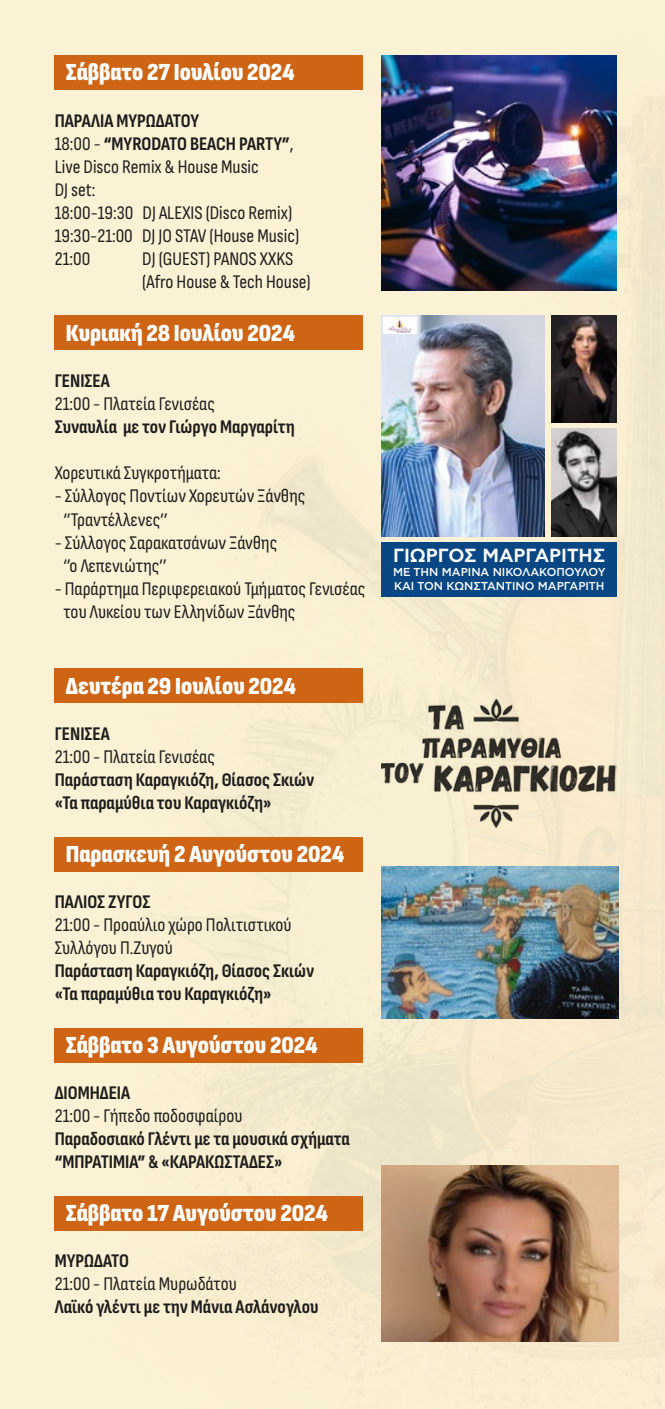
<style>
.page{position:relative;width:665px;height:1409px;background:#fbf1d5}
.page>*{position:absolute;margin:0;border:0;box-sizing:border-box;transform-origin:0 0}
.t1{font:900 24.5px "Attractive Cond";color:#fff}
.t2{font:19.25px/23.1px "Attractive Cond";color:#1d1d1b}
.t3{font:700 19.25px/23.1px "Attractive Cond";color:#1d1d1b}
.t4{font:600 18.9px "CF Asty Pro";color:#fff}
.t5{font:500 11.55px/14px "CF Asty Pro";color:#fff}
.s1{font-weight:700}
</style>
<div class="page">
<img style="left:57px;top:25px;width:608px;height:1384px">
<div style="left:55px;top:56px;width:308px;height:34px;background:#ce6515"></div>
<div style="left:55px;top:315px;width:308px;height:35px;background:#ce6515"></div>
<div style="left:55px;top:668px;width:308px;height:35px;background:#ce6515"></div>
<div style="left:55px;top:837px;width:308px;height:35px;background:#ce6515"></div>
<div style="left:55px;top:1028px;width:308px;height:34px;background:#ce6515"></div>
<div style="left:55px;top:1196px;width:308px;height:35px;background:#ce6515"></div>
<img style="left:381px;top:867px;width:237px;height:151px">
<img style="left:381px;top:690px;width:235px;height:145px">
<div style="left:381px;top:542px;width:235px;height:54px;background:#084783"></div>
<img style="left:381px;top:315px;width:164px;height:221px">
<img style="left:551px;top:315px;width:65px;height:108px">
<img style="left:551px;top:428px;width:65px;height:108px">
<img style="left:383px;top:317px;width:33px;height:16px">
<img style="left:381px;top:56px;width:235px;height:235px">
<img style="left:381px;top:1166px;width:237px;height:175px">
<p class="t1" style="left:66px;top:57px;width:230px">Σάββατο 27 Ιουλίου 2024</p>
<p class="t2" style="left:55px;top:109px;width:246px"><span class="s1">ΠΑΡΑΛΙΑ ΜΥΡΩΔΑΤΟΥ<br></span>18:00 - <span class="s1">“MYRODATO BEACH PARTY”</span>,<br>Live Disco Remix &amp; House Music<br>DJ set:<br>18:00-19:30 DJ ALEXIS (Disco Remix)<br>19:30-21:00 DJ JO STAV (House Music)<br>21:00</p>
<p class="t2" style="left:142px;top:247px;width:170px">DJ (GUEST) PANOS XXKS (Afro House &amp; Tech House)</p>
<p class="t1" style="left:66px;top:317px;width:231px">Κυριακή 28 Ιουλίου 2024</p>
<p class="t3" style="left:55px;top:369px;width:57px">ΓΕΝΙΣΕΑ</p>
<p class="t2" style="left:55px;top:392px;width:162px">21:00 - Πλατεία Γενισέας</p>
<p class="t3" style="left:55px;top:415px;width:242px">Συναυλία με τον Γιώργο Μαργαρίτη</p>
<p class="t2" style="left:55px;top:462px;width:167px">Χορευτικά Συγκροτήματα:</p>
<p class="t2" style="left:63px;top:485px;width:243px;text-indent:-9px">- Σύλλογος Ποντίων Χορευτών Ξάνθης ‘’Τραντέλλενες’’</p>
<p class="t2" style="left:63px;top:531px;width:215px;text-indent:-9px">- Σύλλογος Σαρακατσάνων Ξάνθης ‘’ο Λεπενιώτης’’</p>
<p class="t2" style="left:63px;top:577px;width:303px;text-indent:-9px">- Παράρτημα Περιφερειακού Τμήματος Γενισέας του Λυκείου των Ελληνίδων Ξάνθης</p>
<p class="t1" style="left:66px;top:670px;width:232px">Δευτέρα 29 Ιουλίου 2024</p>
<p class="t3" style="left:55px;top:722px;width:57px">ΓΕΝΙΣΕΑ</p>
<p class="t2" style="left:55px;top:745px;width:162px">21:00 - Πλατεία Γενισέας</p>
<p class="t3" style="left:55px;top:768px;width:261px">Παράσταση Καραγκιόζη, Θίασος Σκιών «Τα παραμύθια του Καραγκιόζη»</p>
<p class="t1" style="left:66px;top:838px;width:280px">Παρασκευή 2 Αυγούστου 2024</p>
<p class="t3" style="left:55px;top:890px;width:97px">ΠΑΛΙΟΣ ΖΥΓΟΣ</p>
<p class="t2" style="left:55px;top:913px;width:238px">21:00 - Προαύλιο χώρο Πολιτιστικού<br>Συλλόγου Π.Ζυγού</p>
<p class="t3" style="left:55px;top:959px;width:261px">Παράσταση Καραγκιόζη, Θίασος Σκιών «Τα παραμύθια του Καραγκιόζη»</p>
<p class="t1" style="left:66px;top:1029px;width:253px">Σάββατο 3 Αυγούστου 2024</p>
<p class="t3" style="left:55px;top:1081px;width:77px">ΔΙΟΜΗΔΕΙΑ</p>
<p class="t2" style="left:55px;top:1104px;width:189px">21:00 - Γήπεδο ποδοσφαίρου</p>
<p class="t3" style="left:55px;top:1127px;width:296px">Παραδοσιακό Γλέντι με τα μουσικά σχήματα “ΜΠΡΑΤΙΜΙΑ” &amp; «ΚΑΡΑΚΩΣΤΑΔΕΣ»</p>
<p class="t1" style="left:66px;top:1197px;width:264px">Σάββατο 17 Αυγούστου 2024</p>
<p class="t3" style="left:55px;top:1249px;width:76px">ΜΥΡΩΔΑΤΟ</p>
<p class="t2" style="left:55px;top:1272px;width:184px">21:00 - Πλατεία Μυρωδάτου</p>
<p class="t3" style="left:55px;top:1295px;width:265px">Λαϊκό γλέντι με την Μάνια Ασλάνογλου</p>
<p class="t4" style="left:393px;top:543px;width:214px">ΓΙΩΡΓΟΣ ΜΑΡΓΑΡΙΤΗΣ</p>
<p class="t5" style="left:393px;top:566px;width:214px">ΜΕ ΤΗΝ ΜΑΡΙΝΑ ΝΙΚΟΛΑΚΟΠΟΥΛΟΥ<br>ΚΑΙ ΤΟΝ ΚΩΝΣΤΑΝΤΙΝΟ ΜΑΡΓΑΡΙΤΗ</p>
</div>
